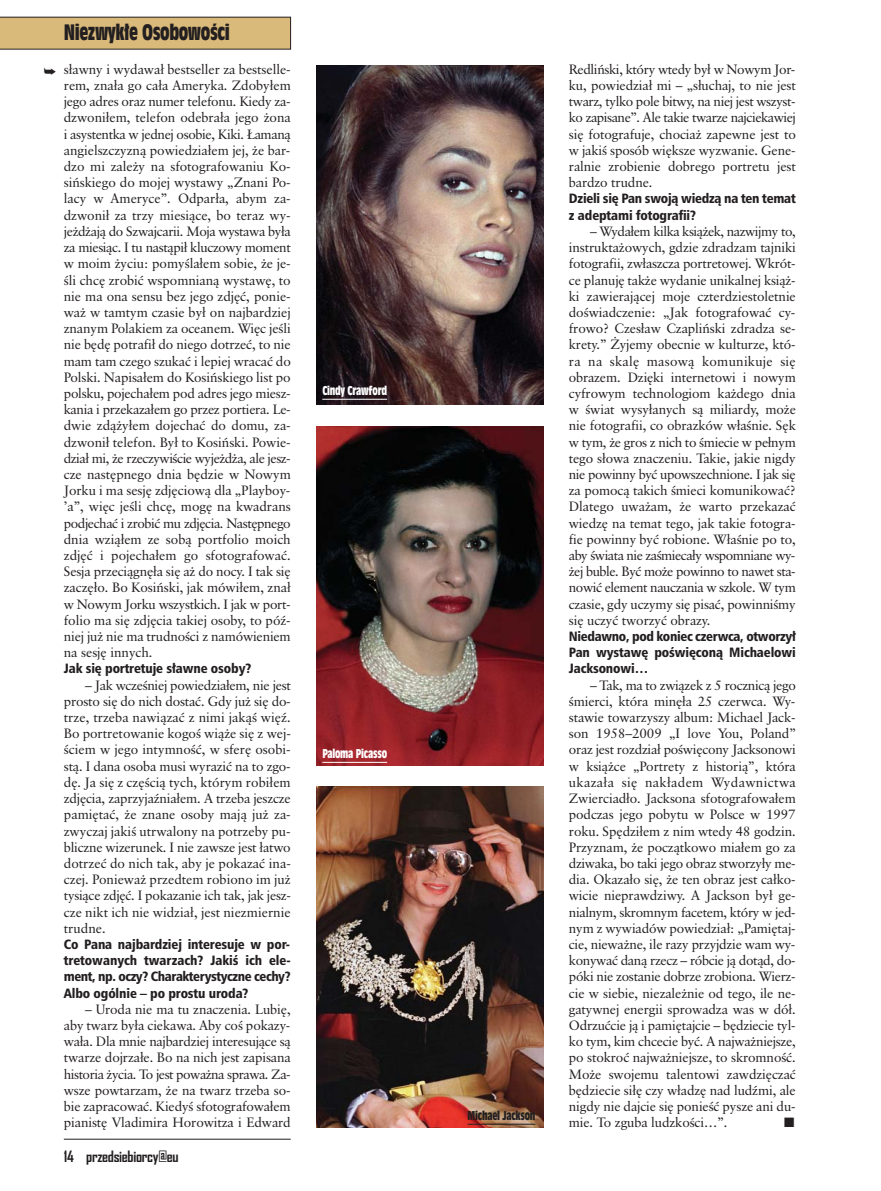
<style>
.page{position:relative;width:881px;height:1191px;background:#fff}
.page>*{position:absolute;margin:0;border:0;box-sizing:border-box;transform-origin:0 0}
.t1{font:21px "Incised 901 Bd Cn EU";letter-spacing:-.02em;color:#231f20}
.t2{font:700 15px "Agency FB";letter-spacing:-.02em;color:#231f20}
.t3{font:13.5px/16.2px "Classical Garamond TL";letter-spacing:-.01em;color:#231f20;text-align:justify}
.t4{font:13.5px/16.2px "Humnst 777 Blk Cn EU";letter-spacing:-.01em;color:#231f20;text-align:justify}
.t5{font:13.5px "Zapf Dingbats ITC";color:#231f20}
.t6{font:12px "Incised 901 Bd Cn EU";letter-spacing:-.02em;color:#fff}
.t7{font:12px "Incised 901 Bd Cn EU";letter-spacing:-.02em;color:#231f20}
</style>
<div class="page">
<div style="left:0;top:17px;width:290px;height:32px;background:#daba7a"></div>
<hr style="left:64px;top:1139px;width:226px;height:1px;background:#231f20">
<img style="left:316px;top:65px;width:227px;height:339px">
<img style="left:316px;top:787px;width:227px;height:340px">
<img style="left:316px;top:426px;width:227px;height:339px">
<hr style="left:322px;top:399px;width:65px;height:1px;background:#fff">
<hr style="left:322px;top:762px;width:65px;height:1px;background:#fff">
<hr style="left:467px;top:1124px;width:68px;height:1px;background:#231f20">
<h1 class="t1" style="left:64px;top:23px;width:168px">Niezwykłe Osobowości</h1>
<p class="t3" style="left:64px;top:62px;width:228px">sławny i wydawał bestseller za bestselle&shy;rem, znała go cała Ameryka. Zdobyłem jego adres oraz numer telefonu. Kiedy za&shy;dzwoniłem, telefon odebrała jego żona i asystentka w jednej osobie, Kiki. Łamaną angielszczyzną powiedziałem jej, że bar&shy;dzo mi zależy na sfotografowaniu Ko&shy;sińskiego do mojej wystawy „Znani Po&shy;lacy w Ameryce”. Odparła, abym za&shy;dzwonił za trzy miesiące, bo teraz wy&shy;jeżdżają do Szwajcarii. Moja wystawa była za miesiąc. I tu nastąpił kluczowy moment w moim życiu: pomyślałem sobie, że je&shy;śli chcę zrobić wspomnianą wystawę, to nie ma ona sensu bez jego zdjęć, ponie&shy;waż w tamtym czasie był on najbardziej znanym Polakiem za oceanem. Więc jeśli nie będę potrafił do niego dotrzeć, to nie mam tam czego szukać i lepiej wracać do Polski. Napisałem do Kosińskiego list po polsku, pojechałem pod adres jego miesz&shy;kania i przekazałem go przez portiera. Le&shy;dwie zdążyłem dojechać do domu, za&shy;dzwonił telefon. Był to Kosiński. Powie&shy;dział mi, że rzeczywiście wyjeżdża, ale jesz&shy;cze następnego dnia będzie w Nowym Jorku i ma sesję zdjęciową dla „Playboy-’a”, więc jeśli chcę, mogę na kwadrans podjechać i zrobić mu zdjęcia. Następnego dnia wziąłem ze sobą portfolio moich zdjęć i pojechałem go sfotografować.<br>Sesja przeciągnęła się aż do nocy. I tak się zaczęło. Bo Kosiński, jak mówiłem, znał w Nowym Jorku wszystkich. I jak w port&shy;folio ma się zdjęcia takiej osoby, to póź&shy;niej już nie ma trudności z namówieniem na sesję innych.</p>
<p class="t4" style="left:64px;top:662px;width:189px">Jak się portretuje sławne osoby?</p>
<p class="t3" style="left:64px;top:678px;width:228px;text-indent:21px">– Jak wcześniej powiedziałem, nie jest prosto się do nich dostać. Gdy już się do&shy;trze, trzeba nawiązać z nimi jakąś więź.<br>Bo portretowanie kogoś wiąże się z wej&shy;ściem w jego intymność, w sferę osobi&shy;stą. I dana osoba musi wyrazić na to zgo&shy;dę. Ja się z częścią tych, którym robiłem zdjęcia, zaprzyjaźniałem. A trzeba jeszcze pamiętać, że znane osoby mają już za&shy;zwyczaj jakiś utrwalony na potrzeby pu&shy;bliczne wizerunek. I nie zawsze jest łatwo dotrzeć do nich tak, aby je pokazać ina&shy;czej. Ponieważ przedtem robiono im już tysiące zdjęć. I pokazanie ich tak, jak jesz&shy;cze nikt ich nie widział, jest niezmiernie trudne.</p>
<p class="t4" style="left:64px;top:937px;width:228px">Co Pana najbardziej interesuje w por&shy;tretowanych twarzach? Jakiś ich ele&shy;ment, np. oczy? Charakterystyczne cechy?<br>Albo ogólnie – po prostu uroda?</p>
<p class="t3" style="left:64px;top:1002px;width:228px;text-indent:21px">– Uroda nie ma tu znaczenia. Lubię, aby twarz była ciekawa. Aby coś pokazy&shy;wała. Dla mnie najbardziej interesujące są twarze dojrzałe. Bo na nich jest zapisana historia życia. To jest poważna sprawa. Za&shy;wsze powtarzam, że na twarz trzeba so&shy;bie zapracować. Kiedyś sfotografowałem pianistę Vladimira Horowitza i Edward</p>
<p class="t2" style="left:64px;top:1148px;width:116px">14 przedsiebiorcy@eu</p>
<p class="t6" style="left:322px;top:385px;width:66px">Cindy Crawford</p>
<p class="t6" style="left:322px;top:748px;width:66px">Paloma Picasso</p>
<p class="t7" style="left:467px;top:1110px;width:69px">Michael Jackson</p>
<p class="t3" style="left:568px;top:62px;width:228px">Redliński, który wtedy był w Nowym Jor&shy;ku, powiedział mi – „słuchaj, to nie jest twarz, tylko pole bitwy, na niej jest wszyst&shy;ko zapisane”. Ale takie twarze najciekawiej się fotografuje, chociaż zapewne jest to w jakiś sposób większe wyzwanie. Gene&shy;ralnie zrobienie dobrego portretu jest bardzo trudne.</p>
<p class="t4" style="left:568px;top:192px;width:228px">Dzieli się Pan swoją wiedzą na ten temat z adeptami fotografii?</p>
<p class="t3" style="left:568px;top:224px;width:228px;text-indent:21px">– Wydałem kilka książek, nazwijmy to, instruktażowych, gdzie zdradzam tajniki fotografii, zwłaszcza portretowej. Wkrót&shy;ce planuję także wydanie unikalnej książ&shy;ki zawierającej moje czterdziestoletnie doświadczenie: „Jak fotografować cy&shy;frowo? Czesław Czapliński zdradza se&shy;krety.” Żyjemy obecnie w kulturze, któ&shy;ra na skalę masową komunikuje się obrazem. Dzięki internetowi i nowym cyfrowym technologiom każdego dnia w świat wysyłanych są miliardy, może nie fotografii, co obrazków właśnie. Sęk w tym, że gros z nich to śmiecie w pełnym tego słowa znaczeniu. Takie, jakie nigdy nie powinny być upowszechnione. I jak się za pomocą takich śmieci komunikować?<br>Dlatego uważam, że warto przekazać wiedzę na temat tego, jak takie fotogra&shy;fie powinny być robione. Właśnie po to, aby świata nie zaśmiecały wspomniane wy&shy;żej buble. Być może powinno to nawet sta&shy;nowić element nauczania w szkole. W tym czasie, gdy uczymy się pisać, powinniśmy się uczyć tworzyć obrazy.</p>
<p class="t4" style="left:568px;top:629px;width:228px">Niedawno, pod koniec czerwca, otworzył Pan wystawę poświęconą Michaelowi Jacksonowi…</p>
<p class="t3" style="left:568px;top:678px;width:228px;text-indent:21px">– Tak, ma to związek z 5 rocznicą jego śmierci, która minęła 25 czerwca. Wy&shy;stawie towarzyszy album: Michael Jack&shy;son 1958–2009 „I love You, Poland” oraz jest rozdział poświęcony Jacksonowi w książce „Portrety z historią”, która ukazała się nakładem Wydawnictwa Zwierciadło. Jacksona sfotografowałem podczas jego pobytu w Polsce w 1997 roku. Spędziłem z nim wtedy 48 godzin.<br>Przyznam, że początkowo miałem go za dziwaka, bo taki jego obraz stworzyły me&shy;dia. Okazało się, że ten obraz jest całko&shy;wicie nieprawdziwy. A Jackson był ge&shy;nialnym, skromnym facetem, który w jed&shy;nym z wywiadów powiedział: „Pamiętaj&shy;cie, nieważne, ile razy przyjdzie wam wy&shy;konywać daną rzecz – róbcie ją dotąd, do&shy;póki nie zostanie dobrze zrobiona. Wierz&shy;cie w siebie, niezależnie od tego, ile ne&shy;gatywnej energii sprowadza was w dół.<br>Odrzućcie ją i pamiętajcie – będziecie tyl&shy;ko tym, kim chcecie być. A najważniejsze, po stokroć najważniejsze, to skromność.<br>Może swojemu talentowi zawdzięczać będziecie siłę czy władzę nad ludźmi, ale nigdy nie dajcie się ponieść pysze ani du&shy;mie. To zguba ludzkości…”.</p>
<p class="t5" style="left:783px;top:1117px;width:12px">■</p>
</div>
